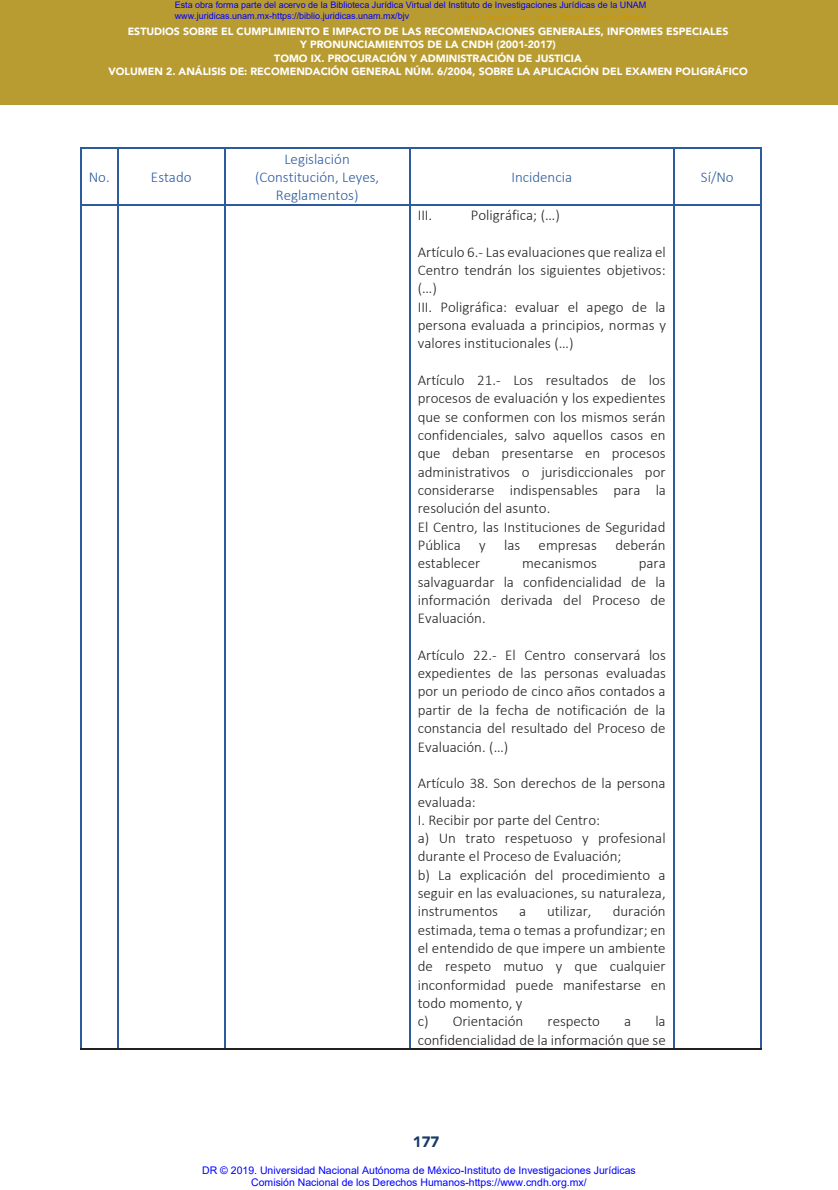
<style>
.page{position:relative;width:838px;height:1190px;background:#fff}
.page>*{position:absolute;margin:0;border:0;box-sizing:border-box;transform-origin:0 0}
.t1{font:300 15px/18.3px "Calibri";color:#231f20}
.t2{font:300 15px/18.3px "Calibri";color:#2c5c9d;text-align:center}
.t3{font:900 15px "Avenir";color:#163c68}
.t4{font:900 10.5px/13.5px "Avenir";color:#fff;text-align:center}
.t5{font:10.5px/12.6px "Arial";color:#00f;text-align:center}
.t6{font:9px/10.8px "Arial";color:#00f}
.t7{font:9px "Arial";color:#cf9605}
</style>
<div class="page">
<div style="left:0;top:0;width:838px;height:105px;background:#b99c31"></div>
<hr style="left:81px;top:148px;width:36px;height:1px;background:#2c5c9d">
<hr style="left:119px;top:148px;width:105px;height:1px;background:#2c5c9d">
<hr style="left:225px;top:148px;width:184px;height:1px;background:#2c5c9d">
<hr style="left:410px;top:148px;width:263px;height:1px;background:#2c5c9d">
<hr style="left:675px;top:148px;width:85px;height:1px;background:#2c5c9d">
<hr style="left:80px;top:149px;width:1px;height:55px;background:#2c5c9d">
<hr style="left:117px;top:149px;width:2px;height:55px;background:#2c5c9d">
<hr style="left:224px;top:149px;width:1px;height:55px;background:#2c5c9d">
<hr style="left:409px;top:149px;width:1px;height:55px;background:#2c5c9d">
<hr style="left:673px;top:149px;width:2px;height:55px;background:#2c5c9d">
<hr style="left:760px;top:149px;width:2px;height:55px;background:#2c5c9d">
<hr style="left:81px;top:204px;width:36px;height:1px;background:#2c5c9d">
<hr style="left:119px;top:204px;width:105px;height:1px;background:#2c5c9d">
<hr style="left:225px;top:204px;width:184px;height:1px;background:#2c5c9d">
<hr style="left:410px;top:204px;width:263px;height:1px;background:#2c5c9d">
<hr style="left:675px;top:204px;width:85px;height:1px;background:#2c5c9d">
<hr style="left:80px;top:205px;width:1px;height:843px;background:#2c5c9d">
<hr style="left:81px;top:1048px;width:36px;height:1px;background:#231f20">
<hr style="left:117px;top:205px;width:2px;height:843px;background:#2c5c9d">
<hr style="left:119px;top:1048px;width:105px;height:1px;background:#231f20">
<hr style="left:224px;top:205px;width:1px;height:843px;background:#2c5c9d">
<hr style="left:225px;top:1048px;width:184px;height:1px;background:#231f20">
<hr style="left:409px;top:205px;width:1px;height:843px;background:#2c5c9d">
<hr style="left:410px;top:1048px;width:263px;height:1px;background:#231f20">
<hr style="left:673px;top:205px;width:2px;height:843px;background:#2c5c9d">
<hr style="left:675px;top:1048px;width:85px;height:1px;background:#231f20">
<hr style="left:760px;top:205px;width:2px;height:843px;background:#2c5c9d">
<p class="t6" style="left:175px;top:0;width:473px">Esta obra forma parte del acervo de la Biblioteca Jurídica Virtual del Instituto de Investigaciones Jurídicas de la UNAM www.juridicas.unam.mx-https://biblio.juridicas.unam.mx/bjv</p>
<p class="t7" style="left:460px;top:10px;width:189px">Libro completo en: https://tinyurl.com/4vc5wxra</p>
<p class="t4" style="left:108px;top:24px;width:641px">ESTUDIOS SOBRE EL CUMPLIMIENTO E IMPACTO DE LAS RECOMENDACIONES GENERALES, INFORMES ESPECIALES<br>Y PRONUNCIAMIENTOS DE LA CNDH (2001-2017)<br>TOMO IX. PROCURACIÓN Y ADMINISTRACIÓN DE JUSTICIA<br>VOLUMEN 2. ANÁLISIS DE: RECOMENDACIÓN GENERAL NÚM. 6/2004, SOBRE LA APLICACIÓN DEL EXAMEN POLIGRÁFICO</p>
<p class="t2" style="left:89px;top:168px;width:22px">No.</p>
<p class="t2" style="left:151px;top:168px;width:42px">Estado</p>
<p class="t2" style="left:255px;top:149px;width:126px">Legislación (Constitución, Leyes,<br>Reglamentos)</p>
<p class="t2" style="left:511px;top:168px;width:62px">Incidencia</p>
<p class="t2" style="left:701px;top:168px;width:34px">Sí/No</p>
<p class="t1" style="left:418px;top:206px;width:16px">III.</p>
<p class="t1" style="left:471px;top:206px;width:90px">Poligráfica; (…)</p>
<p class="t1" style="left:418px;top:242px;width:250px">Artículo 6.- Las evaluaciones que realiza el Centro tendrán los siguientes objetivos: (…)<br>III. Poligráfica: evaluar el apego de la persona evaluada a principios, normas y valores institucionales (…)</p>
<p class="t1" style="left:418px;top:370px;width:250px">Artículo 21.- Los resultados de los procesos de evaluación y los expedientes que se conformen con los mismos serán confidenciales, salvo aquellos casos en que deban presentarse en procesos administrativos o jurisdiccionales por considerarse indispensables para la resolución del asunto.<br>El Centro, las Instituciones de Seguridad Pública y las empresas deberán establecer</p>
<p class="t1" style="left:522px;top:553px;width:76px">mecanismos</p>
<p class="t1" style="left:418px;top:553px;width:250px;text-align:justify;text-indent:221px">para salvaguardar la confidencialidad de la información derivada del Proceso de Evaluación.</p>
<p class="t1" style="left:418px;top:645px;width:250px;text-align:justify">Artículo 22.- El Centro conservará los expedientes de las personas evaluadas por un periodo de cinco años contados a partir de la fecha de notificación de la constancia del resultado del Proceso de Evaluación. (…)</p>
<p class="t1" style="left:418px;top:773px;width:249px">Artículo 38. Son derechos de la persona evaluada:<br>I. Recibir por parte del Centro:<br>a) Un trato respetuoso y profesional durante el Proceso de Evaluación;<br>b) La explicación del procedimiento a seguir en las evaluaciones, su naturaleza, instrumentos</p>
<p class="t1" style="left:418px;top:902px;width:250px;text-indent:195px">duración estimada, tema o temas a profundizar; en el entendido de que impere un ambiente de respeto mutuo y que cualquier inconformidad puede manifestarse en todo momento, y<br>c) Orientación</p>
<p class="t1" style="left:519px;top:902px;width:9px">a</p>
<p class="t1" style="left:547px;top:902px;width:46px">utilizar,</p>
<p class="t1" style="left:418px;top:1011px;width:249px;text-align:right">la<br>confidencialidad de la información que se</p>
<p class="t1" style="left:547px;top:1011px;width:54px">respecto</p>
<p class="t1" style="left:624px;top:1011px;width:9px">a</p>
<p class="t3" style="left:413px;top:1128px;width:28px">177</p>
<p class="t5" style="left:202px;top:1163px;width:435px">DR © 2019. Universidad Nacional Autónoma de México-Instituto de Investigaciones Jurídicas<br>Comisión Nacional de los Derechos Humanos-https://www.cndh.org.mx/</p>
</div>
